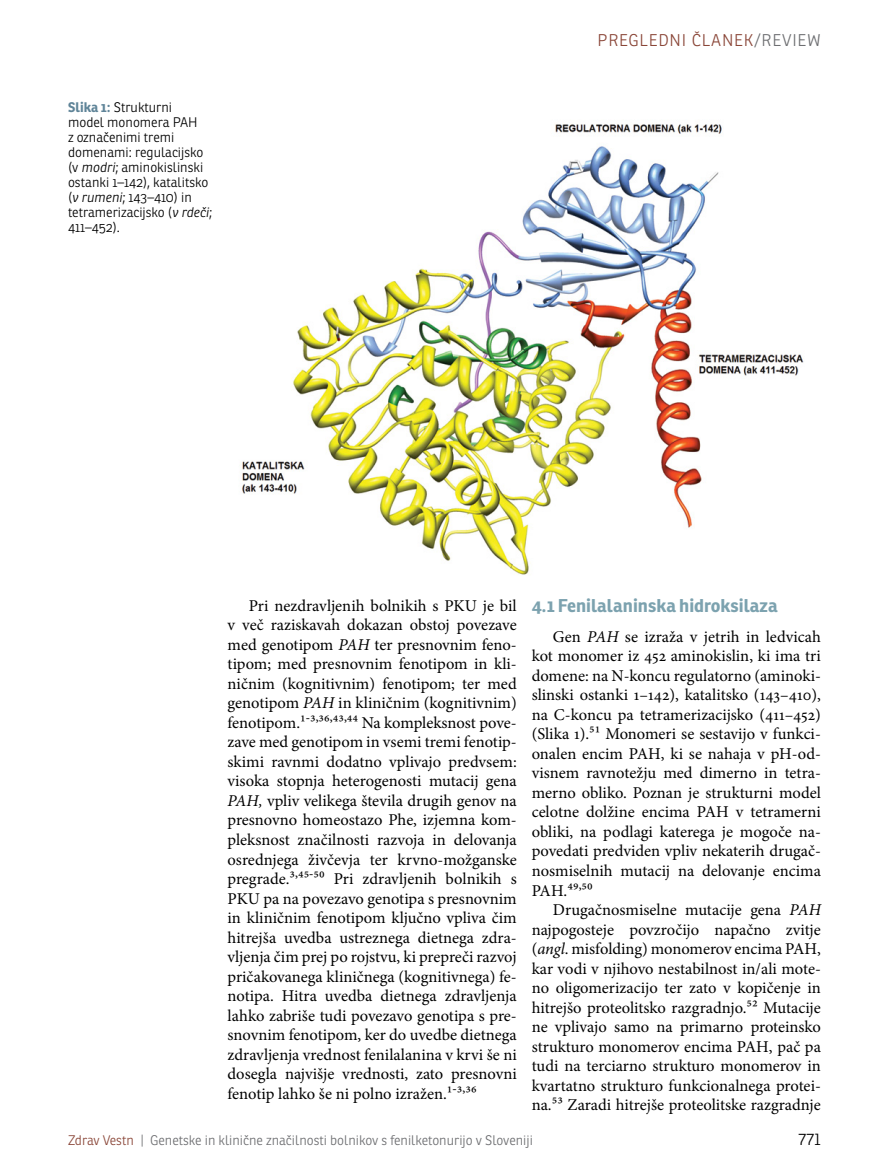
<style>
.page{position:relative;width:872px;height:1166px;background:#fff}
.page>*{position:absolute;margin:0;border:0;box-sizing:border-box;transform-origin:0 0}
.t1{font:700 18px "Ronnia";color:#7ca2af}
.t2{font:16.5px/19.5px "Minion Pro";color:#000;text-align:justify}
.t3{font:300 16.5px "Ronnia";letter-spacing:.05em;color:#8a4638}
.t4{font:300 16.5px "Ronnia";color:#000}
.t5{font:300 13.5px/15px "Ronnia";color:#000}
.t6{font:300 13.5px "Ronnia";color:#6d6e71}
.s1{font-weight:700;color:#5f8498}
.s2{font-style:italic}
.s3{color:#6d6e71}
.s4{color:#8a4638}
</style>
<div class="page">
<img style="left:242px;top:124px;width:562px;height:451px">
<p class="t5" style="left:68px;top:99px;width:145px"><span class="s1">Slika 1:</span> Strukturni<br>model monomera PAH<br>z označenimi tremi domenami: regulacijsko (v <span class="s2">modri</span>; aminokislinski ostanki 1–142), katalitsko (<span class="s2">v rumeni</span>; 143–410) in tetramerizacijsko (<span class="s2">v rdeči</span>;<br>411–452).</p>
<p class="t3" style="left:597px;top:30px;width:225px">Pregledni članek<span class="s3">/Review</span></p>
<p class="t2" style="left:227px;top:595px;width:291px;text-indent:21px">Pri nezdravljenih bolnikih s PKU je bil v več raziskavah dokazan obstoj povezave med genotipom <span class="s2">PAH</span> ter presnovnim feno&shy;tipom; med presnovnim fenotipom in kli&shy;ničnim (kognitivnim) fenotipom; ter med genotipom <span class="s2">PAH</span> in kliničnim (kognitivnim) fenotipom.1-3,36,43,44 Na kompleksnost pove&shy;zave med genotipom in vsemi tremi fenotip&shy;skimi ravnmi dodatno vplivajo predvsem: visoka stopnja heterogenosti mutacij gena <span class="s2">PAH,</span> vpliv velikega števila drugih genov na presnovno homeostazo Phe, izjemna kom&shy;pleksnost značilnosti razvoja in delovanja osrednjega živčevja ter krvno-možganske pregrade.3,45-50 Pri zdravljenih bolnikih s PKU pa na povezavo genotipa s presnovnim in kliničnim fenotipom ključno vpliva čim hitrejša uvedba ustreznega dietnega zdra&shy;vljenja čim prej po rojstvu, ki prepreči razvoj pričakovanega kliničnega (kognitivnega) fe&shy;notipa. Hitra uvedba dietnega zdravljenja lahko zabriše tudi povezavo genotipa s pre&shy;snovnim fenotipom, ker do uvedbe dietnega zdravljenja vrednost fenilalanina v krvi še ni dosegla najvišje vrednosti, zato presnovni fenotip lahko še ni polno izražen.1-3,36</p>
<p class="t1" style="left:531px;top:593px;width:247px">4.1 Fenilalaninska hidroksilaza</p>
<p class="t2" style="left:532px;top:626px;width:291px;text-indent:21px">Gen <span class="s2">PAH</span> se izraža v jetrih in ledvicah kot monomer iz 452 aminokislin, ki ima tri domene: na N-koncu regulatorno (aminoki&shy;slinski ostanki 1–142), katalitsko (143–410), na C-koncu pa tetramerizacijsko (411–452) (Slika 1).51 Monomeri se sestavijo v funkci&shy;onalen encim PAH, ki se nahaja v pH-od&shy;visnem ravnotežju med dimerno in tetra&shy;merno obliko. Poznan je strukturni model celotne dolžine encima PAH v tetramerni obliki, na podlagi katerega je mogoče na&shy;povedati predviden vpliv nekaterih drugač&shy;nosmiselnih mutacij na delovanje encima PAH.49,50</p>
<p class="t2" style="left:532px;top:899px;width:291px;text-indent:21px">Drugačnosmiselne mutacije gena <span class="s2">PAH </span>najpogosteje povzročijo napačno zvitje (<span class="s2">angl</span>. misfolding) monomerov encima PAH, kar vodi v njihovo nestabilnost in/ali mote&shy;no oligomerizacijo ter zato v kopičenje in hitrejšo proteolitsko razgradnjo.52 Mutacije ne vplivajo samo na primarno proteinsko strukturo monomerov encima PAH, pač pa tudi na terciarno strukturo monomerov in kvartatno strukturo funkcionalnega protei&shy;na.53 Zaradi hitrejše proteolitske razgradnje</p>
<p class="t6" style="left:68px;top:1131px;width:466px"><span class="s4">Zdrav Vestn</span> | Genetske in klinične značilnosti bolnikov s fenilketonurijo v Sloveniji</p>
<p class="t4" style="left:798px;top:1128px;width:24px">771</p>
</div>
